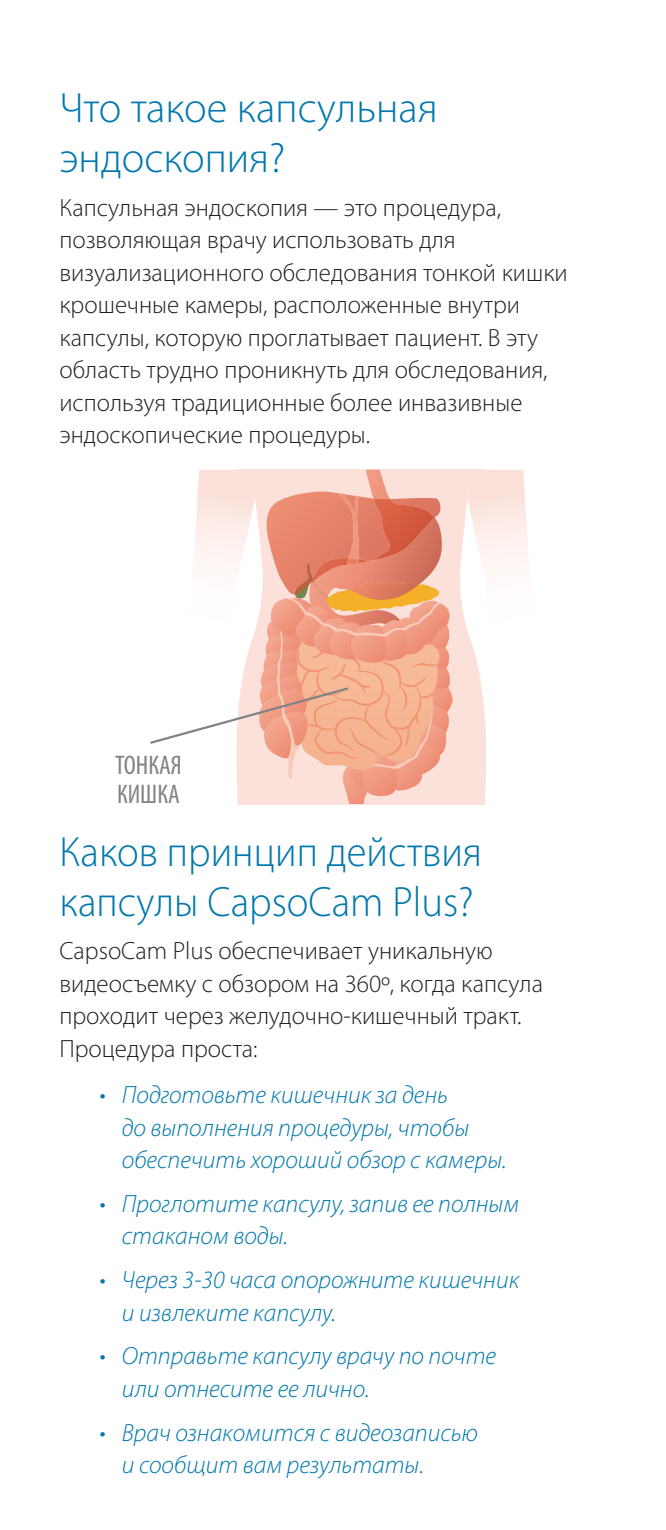
<style>
.page{position:relative;width:666px;height:1530px;background:#fff}
.page>*{position:absolute;margin:0;border:0;box-sizing:border-box;transform-origin:0 0}
.t1{font:300 42.5px/50px "Myriad Pro";color:#0078ae;scale:.96 1}
.t2{font:300 42.5px/50px "Myriad Pro";color:#0078ae}
.t3{font:condensed 27px/29.2px "Myriad Pro";color:#808285}
.t4{font:300 25px/32.5px "Myriad Pro";color:#231f20}
.t5{font:italic 300 25px/32.5px "Myriad Pro";color:#0078ae}
</style>
<div class="page">
<img style="left:525px;top:502px;width:4px;height:59px">
<svg style="left:454px;top:470px;width:71px;height:334px"></svg>
<svg style="left:150px;top:470px;width:304px;height:334px"></svg>
<p class="t2" style="left:59px;top:82px;width:380px">Что такое капсульная эндоскопия?</p>
<p class="t4" style="left:59px;top:191px;width:510px">Капсульная эндоскопия — это процедура, позволяющая врачу использовать для визуализационного обследования тонкой кишки крошечные камеры, расположенные внутри капсулы, которую проглатывает пациент. В эту область трудно проникнуть для обследования, используя традиционные более инвазивные эндоскопические процедуры.</p>
<p class="t3" style="left:115px;top:750px;width:68px">ТОНКАЯ<br>КИШКА</p>
<p class="t1" style="left:59px;top:826px;width:442px">Каков принцип действия капсулы CapsoCam Plus?</p>
<p class="t4" style="left:59px;top:935px;width:485px">CapsoCam Plus обеспечивает уникальную видеосъемку с обзором на 360º, когда капсула проходит через желудочно-кишечный тракт.<br>Процедура проста:</p>
<p class="t5" style="left:122px;top:1078px;width:386px;text-indent:-22px">• Подготовьте кишечник за день<br>до выполнения процедуры, чтобы обеспечить хороший обзор с камеры.</p>
<p class="t5" style="left:122px;top:1187px;width:399px;text-indent:-22px">• Проглотите капсулу, запив ее полным стаканом воды.</p>
<p class="t5" style="left:122px;top:1263px;width:399px;text-indent:-22px">• Через 3-30 часа опорожните кишечник и извлеките капсулу.</p>
<p class="t5" style="left:122px;top:1340px;width:376px;text-indent:-22px">• Отправьте капсулу врачу по почте или отнесите ее лично.</p>
<p class="t5" style="left:122px;top:1416px;width:358px;text-indent:-22px">• Врач ознакомится с видеозаписью и сообщит вам результаты.</p>
</div>
